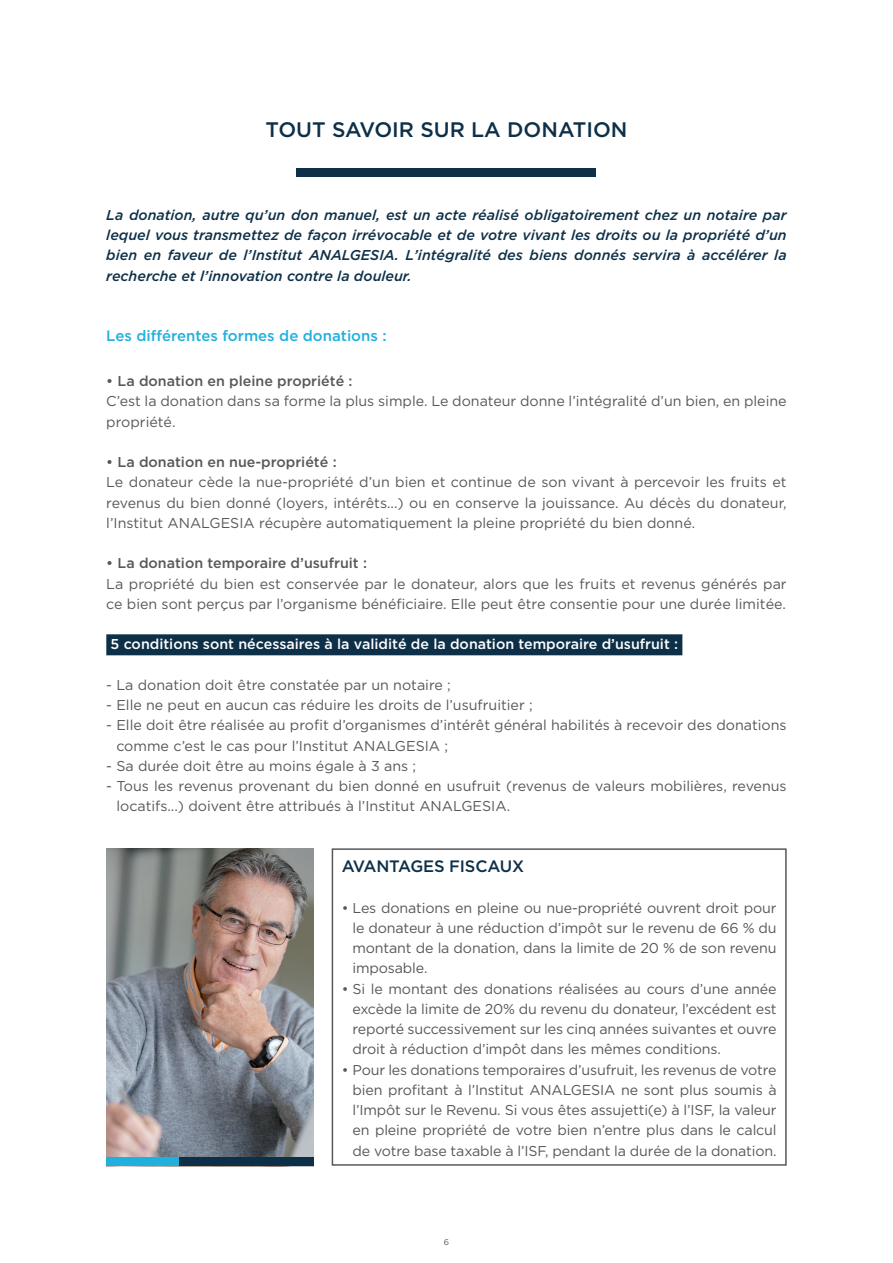
<style>
.page{position:relative;width:893px;height:1263px;background:#fff}
.page>*{position:absolute;margin:0;border:0;box-sizing:border-box;transform-origin:0 0}
.t1{font:500 21px "Gotham";color:#0d3048}
.t2{font:500 16.5px "Gotham";letter-spacing:-.01em;color:#0d3048}
.t3{font:500 15px "Gotham";color:#1fb0de}
.t4{font:14.25px/20.2px "Gotham";color:#57585a}
.t5{font:italic 500 14.25px/20.2px "Gotham";color:#0d3048;text-align:justify}
.t6{font:500 14.25px "Gotham";color:#57585a}
.t7{font:500 14.25px "Gotham";color:#fff}
.t8{font:8.25px "Gotham";color:#57585a}
</style>
<div class="page">
<div style="left:106px;top:634px;width:576px;height:21px;background:#0d3048"></div>
<img style="left:106px;top:848px;width:208px;height:309px">
<div style="left:332px;top:848px;width:455px;height:318px;border:2px solid #57585a"></div>
<div style="left:106px;top:1157px;width:73px;height:9px;background:#1fb0de"></div>
<div style="left:179px;top:1157px;width:135px;height:9px;background:#0d3048"></div>
<div style="left:297px;top:168px;width:299px;height:8px;background:#0d3048"></div>
<h1 class="t1" style="left:266px;top:117px;width:363px">TOUT SAVOIR SUR LA DONATION</h1>
<p class="t5" style="left:106px;top:204px;width:682px">La donation, autre qu’un don manuel, est un acte réalisé obligatoirement chez un notaire par lequel vous transmettez de façon irrévocable et de votre vivant les droits ou la propriété d’un bien en faveur de l’Institut ANALGESIA. L’intégralité des biens donnés servira à accélérer la recherche et l’innovation contre la douleur.</p>
<p class="t3" style="left:106px;top:327px;width:282px">Les différentes formes de donations :</p>
<p class="t6" style="left:106px;top:373px;width:248px">• La donation en pleine propriété :</p>
<p class="t4" style="left:106px;top:391px;width:682px">C’est la donation dans sa forme la plus simple. Le donateur donne l’intégralité d’un bien, en pleine propriété.</p>
<p class="t6" style="left:106px;top:454px;width:232px">• La donation en nue-propriété :</p>
<p class="t4" style="left:106px;top:472px;width:682px;text-align:justify">Le donateur cède la nue-propriété d’un bien et continue de son vivant à percevoir les fruits et revenus du bien donné (loyers, intérêts...) ou en conserve la jouissance. Au décès du donateur, l’Institut ANALGESIA récupère automatiquement la pleine propriété du bien donné.</p>
<p class="t6" style="left:106px;top:555px;width:262px">• La donation temporaire d’usufruit :</p>
<p class="t4" style="left:106px;top:573px;width:682px">La propriété du bien est conservée par le donateur, alors que les fruits et revenus générés par ce bien sont perçus par l’organisme bénéficiaire. Elle peut être consentie pour une durée limitée.</p>
<p class="t7" style="left:111px;top:636px;width:569px">5 conditions sont nécessaires à la validité de la donation temporaire d’usufruit :</p>
<p class="t4" style="left:106px;top:674px;width:346px">- La donation doit être constatée par un notaire ;</p>
<p class="t4" style="left:106px;top:695px;width:428px">- Elle ne peut en aucun cas réduire les droits de l’usufruitier ;</p>
<p class="t4" style="left:116px;top:715px;width:672px;text-indent:-10px">- Elle doit être réalisée au profit d’organismes d’intérêt général habilités à recevoir des donations comme c’est le cas pour l’Institut ANALGESIA ;</p>
<p class="t4" style="left:106px;top:755px;width:311px">- Sa durée doit être au moins égale à 3 ans ;</p>
<p class="t4" style="left:116px;top:776px;width:672px;text-indent:-10px">- Tous les revenus provenant du bien donné en usufruit (revenus de valeurs mobilières, revenus locatifs...) doivent être attribués à l’Institut ANALGESIA.</p>
<p class="t2" style="left:342px;top:857px;width:184px">AVANTAGES FISCAUX</p>
<p class="t4" style="left:352px;top:897px;width:426px;text-align:justify;text-indent:-11px">• Les donations en pleine ou nue-propriété ouvrent droit pour le donateur à une réduction d’impôt sur le revenu de 66 % du montant de la donation, dans la limite de 20 % de son revenu imposable.</p>
<p class="t4" style="left:352px;top:978px;width:426px;text-align:justify;text-indent:-11px">• Si le montant des donations réalisées au cours d’une année excède la limite de 20% du revenu du donateur, l’excédent est reporté successivement sur les cinq années suivantes et ouvre droit à réduction d’impôt dans les mêmes conditions.</p>
<p class="t4" style="left:352px;top:1059px;width:426px;text-align:justify;text-indent:-11px">• Pour les donations temporaires d’usufruit, les revenus de votre bien profitant à l’Institut ANALGESIA ne sont plus soumis à l’Impôt sur le Revenu. Si vous êtes assujetti(e) à l’ISF, la valeur en pleine propriété de votre bien n’entre plus dans le calcul de votre base taxable à l’ISF, pendant la durée de la donation.</p>
<p class="t8" style="left:444px;top:1238px;width:7px">6</p>
</div>
